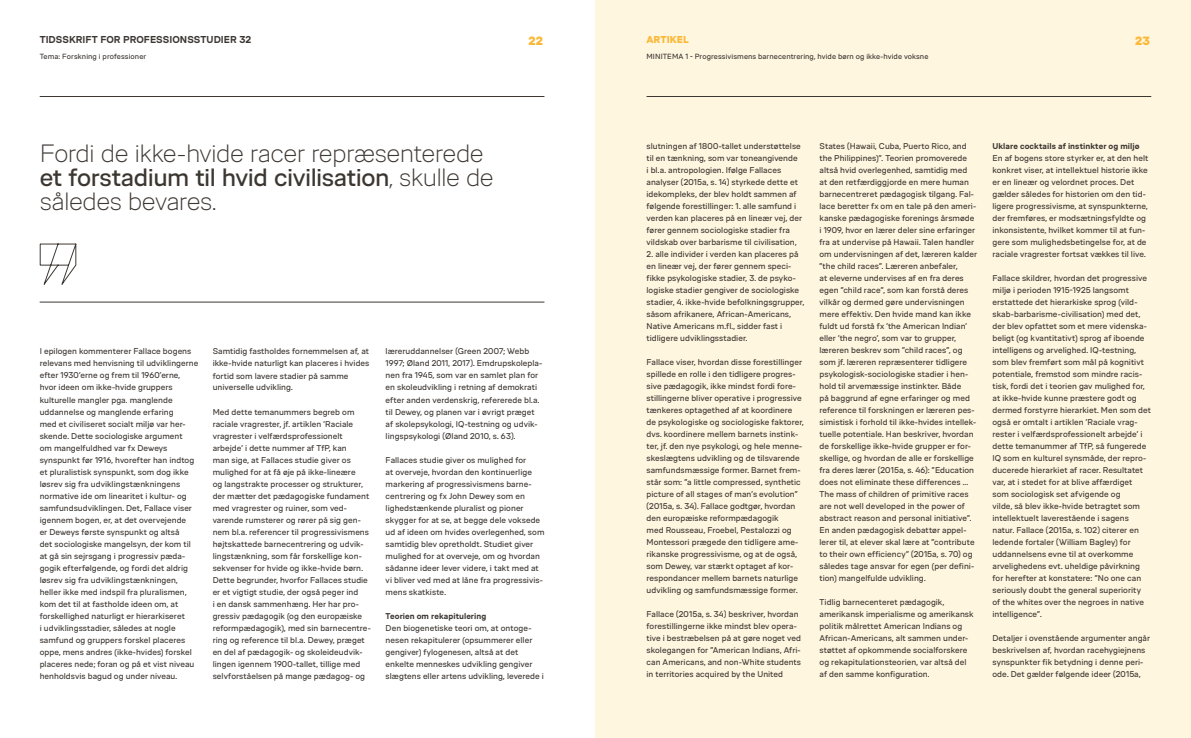
<style>
.page{position:relative;width:1191px;height:738px;background:#fff}
.page>*{position:absolute;margin:0;border:0;box-sizing:border-box;transform-origin:0 0}
.t1{font:300 25px/24px "VIA Type";letter-spacing:-.025em;color:#3d3732}
.t2{font:900 12px "VIA Type";color:#fab938}
.t3{font:700 10px "VIA Type";letter-spacing:.005em;color:#3d3732}
.t4{font:900 10px "VIA Type";letter-spacing:.005em;color:#fab938}
.t5{font:8.4px/12px "VIA Type";letter-spacing:.005em;color:#3d3732}
.t6{font:700 8.4px "VIA Type";letter-spacing:.01em;color:#3d3732}
.t7{font:7.5px "VIA Type";letter-spacing:.01em;color:#3d3732}
.s1{font-weight:400}
</style>
<div class="page">
<div style="left:595px;top:0;width:596px;height:737px;background:#fff6e0"></div>
<svg style="left:39px;top:243px;width:38px;height:42px"></svg>
<hr style="left:40px;top:301px;width:504px;height:1px;background:#3d3732">
<hr style="left:40px;top:96px;width:504px;height:1px;background:#3d3732">
<hr style="left:646px;top:96px;width:505px;height:1px;background:#3d3732">
<p class="t3" style="left:40px;top:34px;width:213px">TIDSSKRIFT FOR PROFESSIONSSTUDIER 32</p>
<h2 class="t2" style="left:528px;top:34px;width:16px">22</h2>
<p class="t4" style="left:646px;top:34px;width:44px">ARTIKEL</p>
<h2 class="t2" style="left:1135px;top:34px;width:16px">23</h2>
<p class="t7" style="left:40px;top:52px;width:108px">Tema: Forskning i professioner</p>
<p class="t7" style="left:646px;top:52px;width:283px">MINITEMA 1 - Progressivismens barnecentrering, hvide børn og ikke-hvide voksne</p>
<h1 class="t1" style="left:40px;top:141px;width:455px">Fordi de ikke-hvide racer repræsenterede <span class="s1">et forstadium til hvid civilisation</span>, skulle de således bevares.</h1>
<p class="t5" style="left:40px;top:345px;width:160px">I epilogen kommenterer Fallace bogens relevans med henvisning til udviklingerne efter 1930’erne og frem til 1960’erne, hvor ideen om ikke-hvide gruppers kulturelle mangler pga. manglende uddannelse og manglende erfaring<br>med et civiliseret socialt miljø var her&shy;skende. Dette sociologiske argument<br>om mangelfuldhed var fx Deweys synspunkt før 1916, hvorefter han indtog et pluralistisk synspunkt, som dog ikke løsrev sig fra udviklingstænkningens normative ide om linearitet i kultur- og samfundsudviklingen. Det, Fallace viser igennem bogen, er, at det overvejende<br>er Deweys første synspunkt og altså<br>det sociologiske mangelsyn, der kom til at gå sin sejrsgang i progressiv pæda&shy;gogik efterfølgende, og fordi det aldrig løsrev sig fra udviklingstænkningen, heller ikke med indspil fra pluralismen, kom det til at fastholde ideen om, at forskellighed naturligt er hierarkiseret<br>i udviklingsstadier, således at nogle samfund og gruppers forskel placeres oppe, mens andres (ikke-hvides) forskel placeres nede; foran og på et vist niveau henholdsvis bagud og under niveau.</p>
<p class="t5" style="left:213px;top:345px;width:158px">Samtidig fastholdes fornemmelsen af, at ikke-hvide naturligt kan placeres i hvides fortid som lavere stadier på samme universelle udvikling.</p>
<p class="t5" style="left:213px;top:405px;width:160px">Med dette temanummers begreb om raciale vragrester, jf. artiklen ’Raciale vragrester i velfærdsprofessionelt arbejde’ i dette nummer af TfP, kan<br>man sige, at Fallaces studie giver os mulighed for at få øje på ikke-lineære<br>og langstrakte processer og strukturer, der mætter det pædagogiske fundament med vragrester og ruiner, som ved&shy;varende rumsterer og rører på sig gen&shy;nem bl.a. referencer til progressivismens højtskattede barnecentrering og udvik&shy;lingstænkning, som får forskellige kon&shy;sekvenser for hvide og ikke-hvide børn.<br>Dette begrunder, hvorfor Fallaces studie er et vigtigt studie, der også peger ind<br>i en dansk sammenhæng. Her har pro&shy;gressiv pædagogik (og den europæiske reformpædagogik), med sin barnecentre&shy;ring og reference til bl.a. Dewey, præget en del af pædagogik- og skoleideudvik&shy;lingen igennem 1900-tallet, tillige med selvforståelsen på mange pædagog- og</p>
<p class="t5" style="left:386px;top:345px;width:158px">læreruddannelser (Green 2007; Webb 1997; Øland 2011, 2017). Emdrupskolepla&shy;nen fra 1945, som var en samlet plan for en skoleudvikling i retning af demokrati efter anden verdenskrig, refererede bl.a. til Dewey, og planen var i øvrigt præget af skolepsykologi, IQ-testning og udvik&shy;lingspsykologi (Øland 2010, s. 63).</p>
<p class="t5" style="left:386px;top:453px;width:160px">Fallaces studie giver os mulighed for<br>at overveje, hvordan den kontinuerlige markering af progressivismens barne&shy;centrering og fx John Dewey som en lighedstænkende pluralist og pioner skygger for at se, at begge dele voksede ud af ideen om hvides overlegenhed, som samtidig blev opretholdt. Studiet giver mulighed for at overveje, om og hvordan sådanne ideer lever videre, i takt med at vi bliver ved med at låne fra progressivis&shy;mens skatkiste.</p>
<p class="t6" style="left:386px;top:610px;width:102px">Teorien om rekapitulering</p>
<p class="t5" style="left:386px;top:621px;width:160px">Den biogenetiske teori om, at ontoge&shy;nesen rekapitulerer (opsummerer eller gengiver) fylogenesen, altså at det enkelte menneskes udvikling gengiver slægtens eller artens udvikling, leverede i</p>
<p class="t5" style="left:646px;top:140px;width:157px">slutningen af 1800-tallet understøttelse til en tænkning, som var toneangivende<br>i bl.a. antropologien. Ifølge Fallaces analyser (2015a, s. 14) styrkede dette et idekompleks, der blev holdt sammen af følgende forestillinger: 1. alle samfund i verden kan placeres på en lineær vej, der fører gennem sociologiske stadier fra vildskab over barbarisme til civilisation,</p>
<p class="t5" style="left:646px;top:248px;width:159px">2. alle individer i verden kan placeres på en lineær vej, der fører gennem speci&shy;fikke psykologiske stadier, 3. de psyko&shy;logiske stadier gengiver de sociologiske stadier, 4. ikke-hvide befolkningsgrupper, såsom afrikanere, African-Americans, Native Americans m.fl., sidder fast i tidligere udviklingsstadier.</p>
<p class="t5" style="left:646px;top:356px;width:159px">Fallace viser, hvordan disse forestillinger spillede en rolle i den tidligere progres&shy;sive pædagogik, ikke mindst fordi fore&shy;stillingerne bliver operative i progressive tænkeres optagethed af at koordinere de psykologiske og sociologiske faktorer, dvs. koordinere mellem barnets instink&shy;ter, jf. den nye psykologi, og hele menne&shy;skeslægtens udvikling og de tilsvarende samfundsmæssige former. Barnet frem&shy;står som: ”a little compressed, synthetic picture of all stages of man’s evolution” (2015a, s. 34). Fallace godtgør, hvordan den europæiske reformpædagogik<br>med Rousseau, Froebel, Pestalozzi og Montessori prægede den tidligere ame&shy;rikanske progressivisme, og at de også, som Dewey, var stærkt optaget af kor&shy;respondancer mellem barnets naturlige udvikling og samfundsmæssige former.</p>
<p class="t5" style="left:646px;top:608px;width:156px">Fallace (2015a, s. 34) beskriver, hvordan forestillingerne ikke mindst blev opera&shy;tive i bestræbelsen på at gøre noget ved skolegangen for ”American Indians, Afri&shy;can Americans, and non-White students in territories acquired by the United</p>
<p class="t5" style="left:819px;top:140px;width:159px">States (Hawaii, Cuba, Puerto Rico, and the Philippines)”. Teorien promoverede altså hvid overlegenhed, samtidig med<br>at den retfærdiggjorde en mere human barnecentreret pædagogisk tilgang. Fal&shy;lace beretter fx om en tale på den ameri&shy;kanske pædagogiske forenings årsmøde i 1909, hvor en lærer deler sine erfaringer fra at undervise på Hawaii. Talen handler om undervisningen af det, læreren kalder ”the child races”. Læreren anbefaler,<br>at eleverne undervises af en fra deres egen ”child race”, som kan forstå deres vilkår og dermed gøre undervisningen mere effektiv. Den hvide mand kan ikke fuldt ud forstå fx ’the American Indian’ eller ’the negro’, som var to grupper, læreren beskrev som ”child races”, og som jf. læreren repræsenterer tidligere psykologisk-sociologiske stadier i hen&shy;hold til arvemæssige instinkter. Både<br>på baggrund af egne erfaringer og med reference til forskningen er læreren pes&shy;simistisk i forhold til ikke-hvides intellek&shy;tuelle potentiale. Han beskriver, hvordan de forskellige ikke-hvide grupper er for&shy;skellige, og hvordan de alle er forskellige fra deres lærer (2015a, s. 46): ”Education does not eliminate these differences ...<br>The mass of children of primitive races are not well developed in the power of abstract reason and personal initiative”.<br>En anden pædagogisk debattør appel&shy;lerer til, at elever skal lære at ”contribute to their own efficiency” (2015a, s. 70) og således tage ansvar for egen (per defini&shy;tion) mangelfulde udvikling.</p>
<p class="t5" style="left:819px;top:596px;width:156px">Tidlig barnecenteret pædagogik, amerikansk imperialisme og amerikansk politik målrettet American Indians og African-Americans, alt sammen under&shy;støttet af opkommende socialforskere og rekapitulationsteorien, var altså del af den samme konfiguration.</p>
<p class="t6" style="left:992px;top:141px;width:149px">Uklare cocktails af instinkter og miljø</p>
<p class="t5" style="left:992px;top:152px;width:157px">En af bogens store styrker er, at den helt konkret viser, at intellektuel historie ikke er en lineær og velordnet proces. Det gælder således for historien om den tid&shy;ligere progressivisme, at synspunkterne, der fremføres, er modsætningsfyldte og inkonsistente, hvilket kommer til at fun&shy;gere som mulighedsbetingelse for, at de raciale vragrester fortsat vækkes til live.</p>
<p class="t5" style="left:992px;top:272px;width:160px">Fallace skildrer, hvordan det progressive miljø i perioden 1915-1925 langsomt erstattede det hierarkiske sprog (vild&shy;skab-barbarisme-civilisation) med det, der blev opfattet som et mere videnska&shy;beligt (og kvantitativt) sprog af iboende intelligens og arvelighed. IQ-testning, som blev fremført som mål på kognitivt potentiale, fremstod som mindre racis&shy;tisk, fordi det i teorien gav mulighed for, at ikke-hvide kunne præstere godt og dermed forstyrre hierarkiet. Men som det også er omtalt i artiklen ’Raciale vrag&shy;rester i velfærdsprofessionelt arbejde’ i dette temanummer af TfP, så fungerede IQ som en kulturel synsmåde, der repro&shy;ducerede hierarkiet af racer. Resultatet var, at i stedet for at blive affærdiget<br>som sociologisk set afvigende og<br>vilde, så blev ikke-hvide betragtet som intellektuelt laverestående i sagens natur. Fallace (2015a, s. 102) citerer en ledende fortaler (William Bagley) for uddannelsens evne til at overkomme arvelighedens evt. uheldige påvirkning for herefter at konstatere: ”No one can seriously doubt the general superiority<br>of the whites over the negroes in native intelligence”.</p>
<p class="t5" style="left:992px;top:632px;width:159px">Detaljer i ovenstående argumenter angår beskrivelsen af, hvordan racehygiejnens synspunkter fik betydning i denne peri&shy;ode. Det gælder følgende ideer (2015a,</p>
</div>
